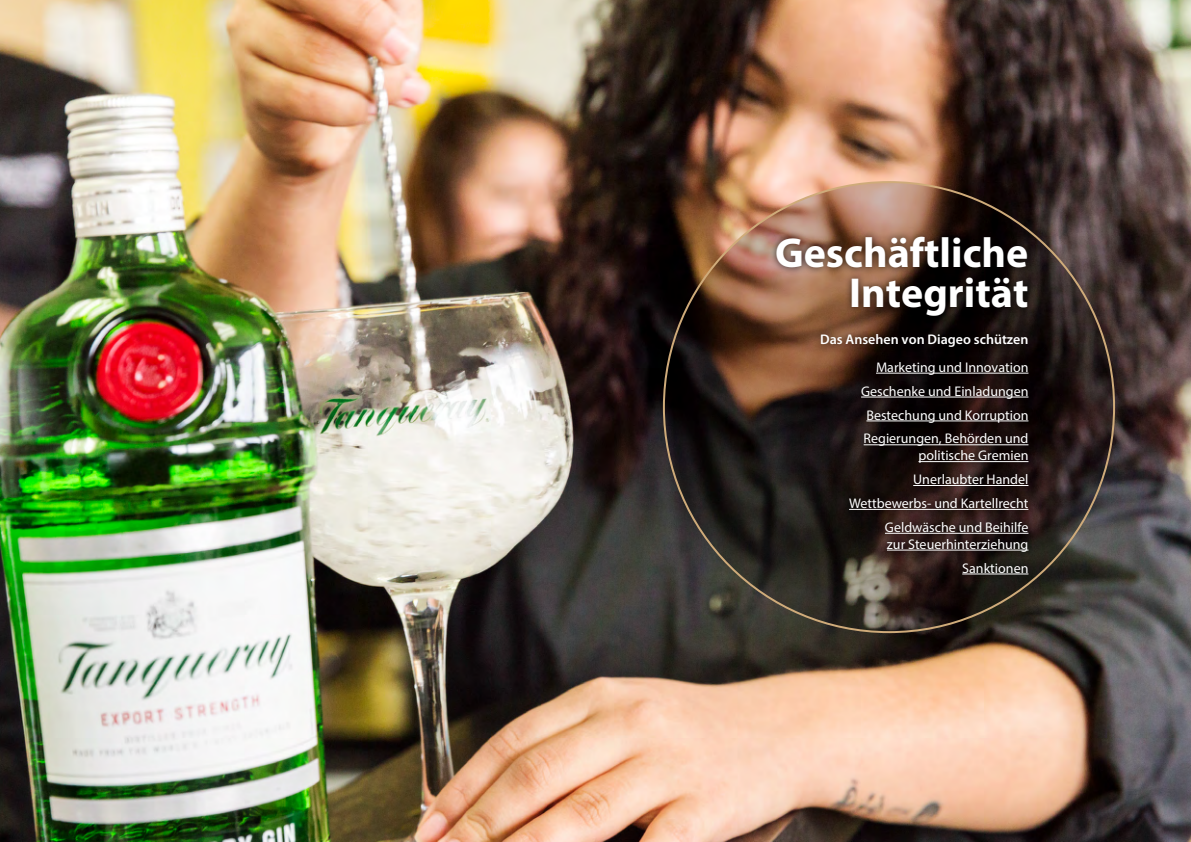
<style>
.page{position:relative;width:1191px;height:842px;background:#fff}
.page>*{position:absolute;margin:0;border:0;box-sizing:border-box;transform-origin:0 0}
.t1{font:700 42px/40px "Myriad Pro";color:#fff;text-align:right}
.t2{font:14px/23.9px "Myriad Pro";color:#fff;text-align:right}
.t3{font:600 14px "Myriad Pro";color:#fff}
</style>
<div class="page">
<img style="left:0;top:0;width:1191px;height:842px">
<svg style="left:664px;top:182px;width:450px;height:450px;background:#3f2e26"></svg>
<div style="left:769px;top:229px;width:265px;height:94px;background:#000;opacity:.75"></div>
<div style="left:842px;top:355px;width:193px;height:227px;background:#000;opacity:.75"></div>
<hr style="left:876px;top:373px;width:152px;height:1px;background:#fff">
<hr style="left:861px;top:397px;width:167px;height:1px;background:#fff">
<hr style="left:866px;top:421px;width:162px;height:1px;background:#fff">
<hr style="left:863px;top:444px;width:165px;height:1px;background:#fff">
<hr style="left:918px;top:461px;width:110px;height:1px;background:#fff">
<hr style="left:913px;top:485px;width:115px;height:1px;background:#fff">
<hr style="left:849px;top:509px;width:179px;height:1px;background:#fff">
<hr style="left:885px;top:533px;width:143px;height:1px;background:#fff">
<hr style="left:887px;top:550px;width:141px;height:1px;background:#fff">
<hr style="left:962px;top:574px;width:66px;height:1px;background:#fff">
<div style="left:813px;top:327px;width:222px;height:28px;background:#000;opacity:.75"></div>
<h1 class="t1" style="left:775px;top:232px;width:255px">Geschäftliche<br>Integrität</h1>
<p class="t3" style="left:820px;top:331px;width:210px">Das Ansehen von Diageo schützen</p>
<p class="t2" style="left:861px;top:355px;width:169px">Marketing und Innovation<br>Geschenke und Einladungen<br>Bestechung und Korruption<br>Regierungen, Behörden und</p>
<p class="t2" style="left:849px;top:443px;width:181px">politische Gremien<br>Unerlaubter Handel<br>Wettbewerbs- und Kartellrecht<br>Geldwäsche und Beihilfe</p>
<p class="t2" style="left:887px;top:532px;width:143px">zur Steuerhinterziehung<br>Sanktionen</p>
</div>
